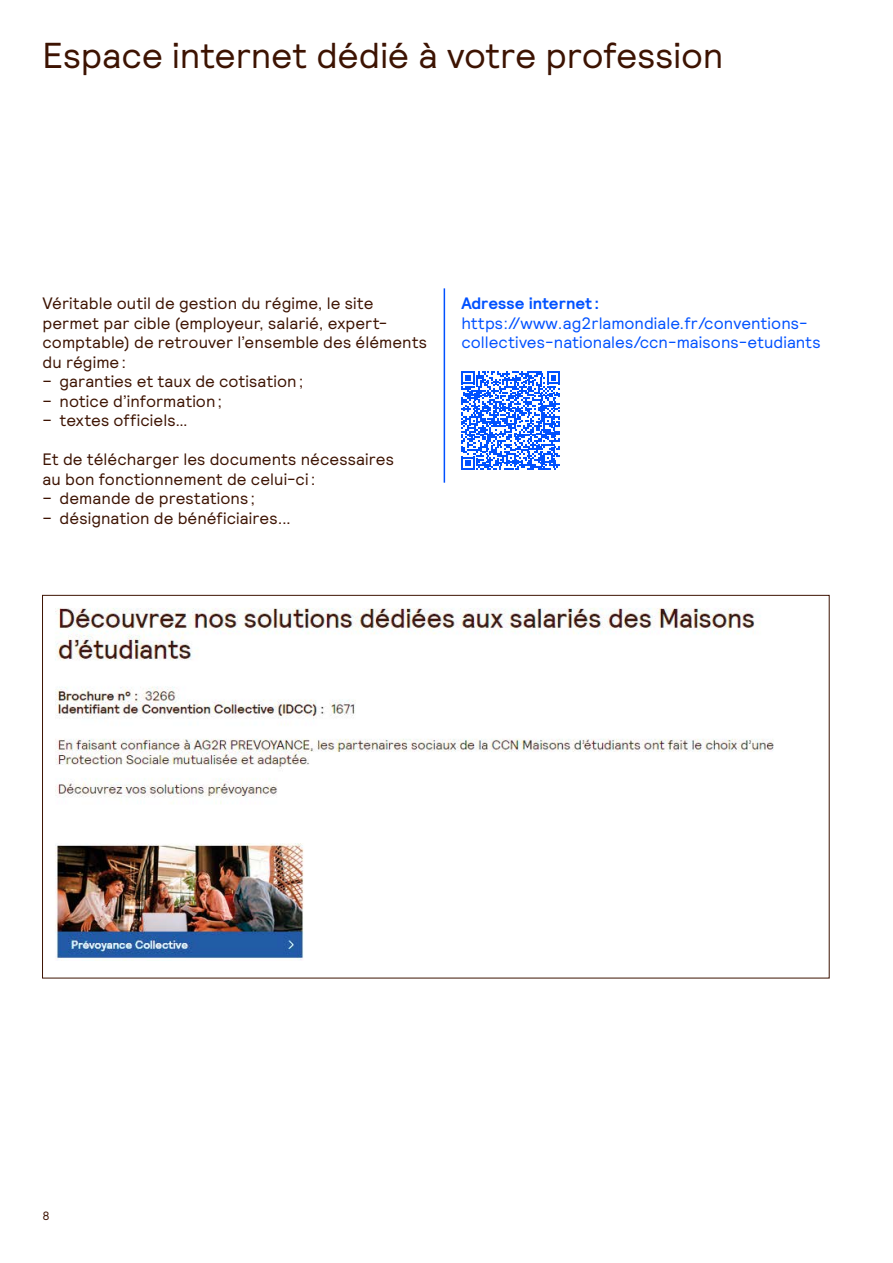
<style>
.page{position:relative;width:893px;height:1263px;background:#fff}
.page>*{position:absolute;margin:0;border:0;box-sizing:border-box;transform-origin:0 0}
.t1{font:36px "Relative";letter-spacing:-.005em;color:#3d1302}
.t2{font:16.5px/19.5px "Relative";letter-spacing:.005em;color:#3d1302}
.t3{font:16.5px/19.5px "Relative";letter-spacing:.005em;color:#0051ff}
.t4{font:700 16.5px "Relative";color:#0051ff}
.t5{font:12px "Relative";color:#3d1302}
</style>
<div class="page">
<hr style="left:444px;top:288px;width:1px;height:195px;background:#0051ff">
<svg style="left:461px;top:371px;width:99px;height:99px"></svg>
<img style="left:55px;top:608px;width:719px;height:352px">
<h1 class="t1" style="left:43px;top:32px;width:682px">Espace internet dédié à votre profession</h1>
<p class="t2" style="left:43px;top:293px;width:386px">Véritable outil de gestion du régime, le site permet par cible (employeur, salarié, expert&shy;comptable) de retrouver l’ensemble des éléments du régime:</p>
<p class="t2" style="left:43px;top:371px;width:262px">– garanties et taux de cotisation;</p>
<p class="t2" style="left:43px;top:391px;width:181px">– notice d’information;</p>
<p class="t2" style="left:43px;top:410px;width:147px">– textes officiels…</p>
<p class="t2" style="left:43px;top:449px;width:353px">Et de télécharger les documents nécessaires au bon fonctionnement de celui-ci:</p>
<p class="t2" style="left:43px;top:488px;width:214px">– demande de prestations;</p>
<p class="t2" style="left:43px;top:508px;width:250px">– désignation de bénéficiaires...</p>
<p class="t4" style="left:461px;top:293px;width:139px">Adresse internet :</p>
<p class="t3" style="left:461px;top:313px;width:361px">https://www.ag2rlamondiale.fr/conventions&shy;collectives-nationales/ccn-maisons-etudiants</p>
<p class="t5" style="left:43px;top:1208px;width:9px">8</p>
</div>
